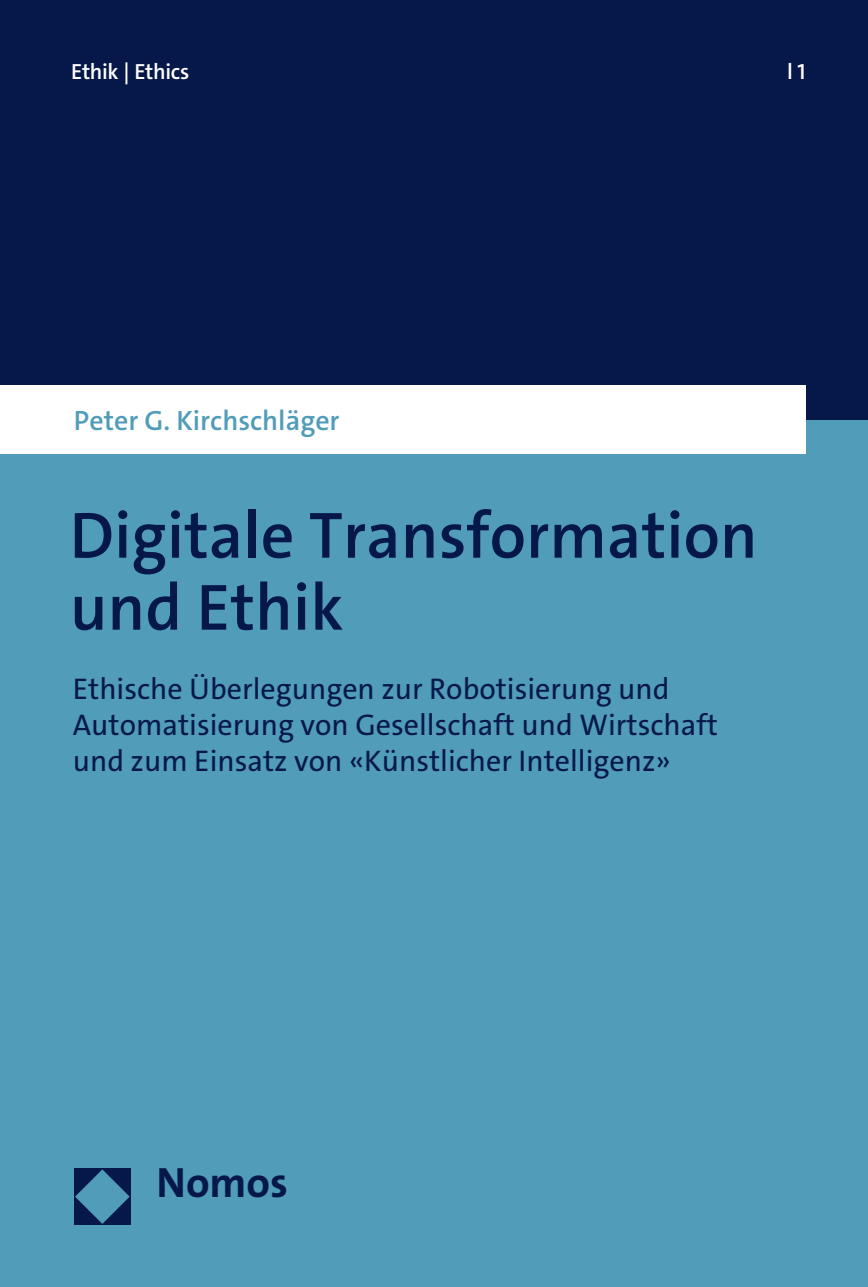
<style>
.page{position:relative;width:868px;height:1287px;background:#fff}
.page>*{position:absolute;margin:0;border:0;box-sizing:border-box;transform-origin:0 0}
.t1{font:600 66px/72px "The Sans C5";color:#06184a}
.t2{font:700 42.6px "The Sans C5";color:#06184a}
.t3{font:30px/36px "The Sans C5";color:#06184a}
.t4{font:600 28px "The Sans C5";color:#509cb9}
.t5{font:600 22px "The Sans C5";letter-spacing:-.015em;color:#fff}
</style>
<div class="page">
<div style="left:0;top:420px;width:867px;height:867px;background:#509cb9"></div>
<div style="left:0;top:0;width:867px;height:420px;background:#06184a"></div>
<div style="left:0;top:386px;width:805px;height:68px;background:#fff"></div>
<div style="left:74px;top:1168px;width:57px;height:57px;background:#06184a"></div>
<svg style="left:75px;top:1169px;width:55px;height:55px"></svg>
<p class="t5" style="left:71px;top:57px;width:120px">Ethik | Ethics</p>
<p class="t5" style="left:787px;top:57px;width:20px">l1</p>
<p class="t4" style="left:74px;top:403px;width:267px">Peter G. Kirchschläger</p>
<h1 class="t1" style="left:70px;top:500px;width:689px">Digitale Transformation und Ethik</h1>
<p class="t3" style="left:73px;top:671px;width:646px">Ethische Überlegungen zur Robotisierung und<br>Automatisierung von Gesellschaft und Wirtschaft und zum Einsatz von «Künstlicher Intelligenz»</p>
<h2 class="t2" style="left:156px;top:1155px;width:133px">Nomos</h2>
</div>
